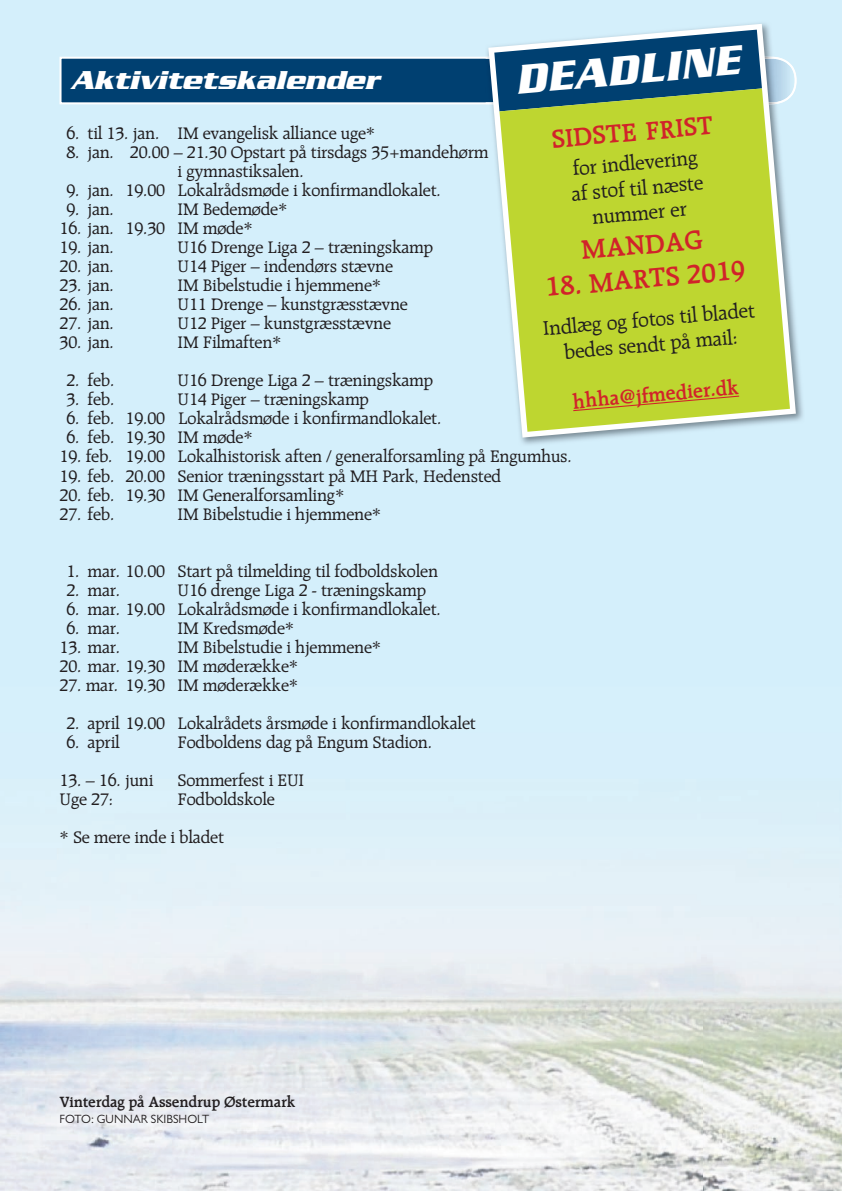
<style>
.page{position:relative;width:842px;height:1191px;background:#d4effb}
.page>*{position:absolute;margin:0;border:0;box-sizing:border-box;transform-origin:0 0}
.t1{font:italic 700 44.4px "Serpentine Std";color:#fff;scale:.9 1}
.t2{font:600 28.8px "Raleigh LT Std";color:#d1232a}
.t3{font:italic 700 28px "Serpentine Std";color:#fff}
.t4{font:600 27.4px "Raleigh LT Std";color:#d1232a}
.t5{font:21.2px/25.2px "Raleigh LT Std";color:#221e20;text-align:center}
.t6{font:600 21.2px "Raleigh LT Std";color:#d1232a}
.t7{font:18px/19px "Raleigh LT Std";letter-spacing:-.01em;color:#221e20}
.t8{font:600 16px "Raleigh LT Std";letter-spacing:-.01em;color:#221e20}
.t9{font:12px "Gill Sans MT Std";color:#221e20}
</style>
<div class="page">
<img style="left:0;top:834px;width:842px;height:357px">
<img style="left:521px;top:23px;width:282px;height:421px">
<svg style="left:492px;top:24px;width:304px;height:413px"></svg>
<svg style="left:60px;top:30px;width:737px;height:81px"></svg>
<svg style="left:499px;top:88px;width:291px;height:344px;fill:#bed630"></svg>
<svg style="left:572px;top:395px;width:168px;height:17px"></svg>
<h1 class="t1" style="left:513px;top:54px;width:250px;rotate:-5deg">DEADLINE</h1>
<h3 class="t4" style="left:550px;top:124px;width:163px;rotate:-5deg">SIDSTE FRIST</h3>
<p class="t5" style="left:568px;top:156px;width:134px;rotate:-5deg">for indlevering af stof til næ ste nummer er</p>
<h2 class="t2" style="left:580px;top:234px;width:124px;rotate:-5deg">MANDAG</h2>
<h2 class="t2" style="left:544px;top:271px;width:202px;rotate:-5deg">18. MARTS 2019</h2>
<p class="t5" style="left:542px;top:316px;width:214px;rotate:-5deg">Indlæg og fotos til bladet bedes sendt på mail:</p>
<p class="t6" style="left:571px;top:390px;width:168px;rotate:-5deg">hhha@jfmedier.dk</p>
<h3 class="t3" style="left:71px;top:64px;width:310px">Aktivitetskalender</h3>
<p class="t7" style="left:66px;top:124px;width:310px">6. til 13. jan. IM evangelisk alliance uge*</p>
<p class="t7" style="left:178px;top:143px;width:312px;text-indent:-111px">8. jan. 20.00 – 21.30 Opstart på tirsdags 35+mandehørm i gymnastiksalen.</p>
<p class="t7" style="left:66px;top:181px;width:376px">9. jan. 19.00 Lokalrådsmøde i konfirmandlokalet.</p>
<p class="t7" style="left:66px;top:200px;width:49px">9. jan.</p>
<p class="t7" style="left:178px;top:200px;width:111px">IM Bedemøde*</p>
<p class="t7" style="left:60px;top:219px;width:195px">16. jan. 19.30 IM møde*</p>
<p class="t7" style="left:60px;top:238px;width:56px">19. jan.</p>
<p class="t7" style="left:178px;top:238px;width:257px">U16 Drenge Liga 2 – træningskamp</p>
<p class="t7" style="left:60px;top:257px;width:56px">20. jan.</p>
<p class="t7" style="left:178px;top:257px;width:217px">U14 Piger – indendørs stævne</p>
<p class="t7" style="left:60px;top:276px;width:56px">23. jan.</p>
<p class="t7" style="left:178px;top:276px;width:205px">IM Bibelstudie i hjemmene*</p>
<p class="t7" style="left:60px;top:295px;width:56px">26. jan.</p>
<p class="t7" style="left:178px;top:295px;width:232px">U11 Drenge – kunstgræsstævne</p>
<p class="t7" style="left:60px;top:314px;width:56px">27. jan.</p>
<p class="t7" style="left:178px;top:314px;width:215px">U12 Piger – kunstgræsstævne</p>
<p class="t7" style="left:60px;top:333px;width:56px">30. jan.</p>
<p class="t7" style="left:178px;top:333px;width:106px">IM Filmaften*</p>
<p class="t7" style="left:66px;top:371px;width:50px">2. feb.</p>
<p class="t7" style="left:178px;top:371px;width:257px">U16 Drenge Liga 2 – træningskamp</p>
<p class="t7" style="left:66px;top:390px;width:50px">3. feb.</p>
<p class="t7" style="left:178px;top:390px;width:193px">U14 Piger – træningskamp</p>
<p class="t7" style="left:66px;top:409px;width:377px">6. feb. 19.00 Lokalrådsmøde i konfirmandlokalet.</p>
<p class="t7" style="left:66px;top:428px;width:188px">6. feb. 19.30 IM møde*</p>
<p class="t7" style="left:60px;top:447px;width:514px">19. feb. 19.00 Lokalhistorisk aften / generalforsamling på Engumhus.</p>
<p class="t7" style="left:60px;top:466px;width:443px">19. feb. 20.00 Senior træningsstart på MH Park, Hedensted</p>
<p class="t7" style="left:60px;top:485px;width:286px">20. feb. 19.30 IM Generalforsamling*</p>
<p class="t7" style="left:60px;top:504px;width:56px">27. feb.</p>
<p class="t7" style="left:178px;top:504px;width:205px">IM Bibelstudie i hjemmene*</p>
<p class="t7" style="left:66px;top:561px;width:373px">1. mar. 10.00 Start på tilmelding til fodboldskolen</p>
<p class="t7" style="left:66px;top:580px;width:55px">2. mar.</p>
<p class="t7" style="left:178px;top:580px;width:250px">U16 drenge Liga 2 - træningskamp</p>
<p class="t7" style="left:66px;top:599px;width:376px">6. mar. 19.00 Lokalrådsmøde i konfirmandlokalet.</p>
<p class="t7" style="left:66px;top:618px;width:55px">6. mar.</p>
<p class="t7" style="left:178px;top:618px;width:118px">IM Kredsmøde*</p>
<p class="t7" style="left:60px;top:637px;width:62px">13. mar.</p>
<p class="t7" style="left:178px;top:637px;width:205px">IM Bibelstudie i hjemmene*</p>
<p class="t7" style="left:60px;top:656px;width:240px">20. mar. 19.30 IM møderække*</p>
<p class="t7" style="left:60px;top:675px;width:240px">27. mar. 19.30 IM møderække*</p>
<p class="t7" style="left:66px;top:713px;width:411px">2. april 19.00 Lokalrådets årsmøde i konfirmandlokalet</p>
<p class="t7" style="left:66px;top:732px;width:55px">6. april</p>
<p class="t7" style="left:178px;top:732px;width:256px">Fodboldens dag på Engum Stadion.</p>
<p class="t7" style="left:60px;top:770px;width:95px">13. – 16. juni</p>
<p class="t7" style="left:178px;top:770px;width:128px">Sommerfest i EUI</p>
<p class="t7" style="left:60px;top:789px;width:55px">Uge 27:</p>
<p class="t7" style="left:60px;top:780px;width:217px;line-height:38px;text-indent:118px">Fodboldskole * Se mere inde i bladet</p>
<p class="t8" style="left:60px;top:1092px;width:237px">Vinterdag på Assendrup Østermark</p>
<p class="t9" style="left:60px;top:1111px;width:151px">FOTO: GUNNAR SKIBSHOLT</p>
</div>
